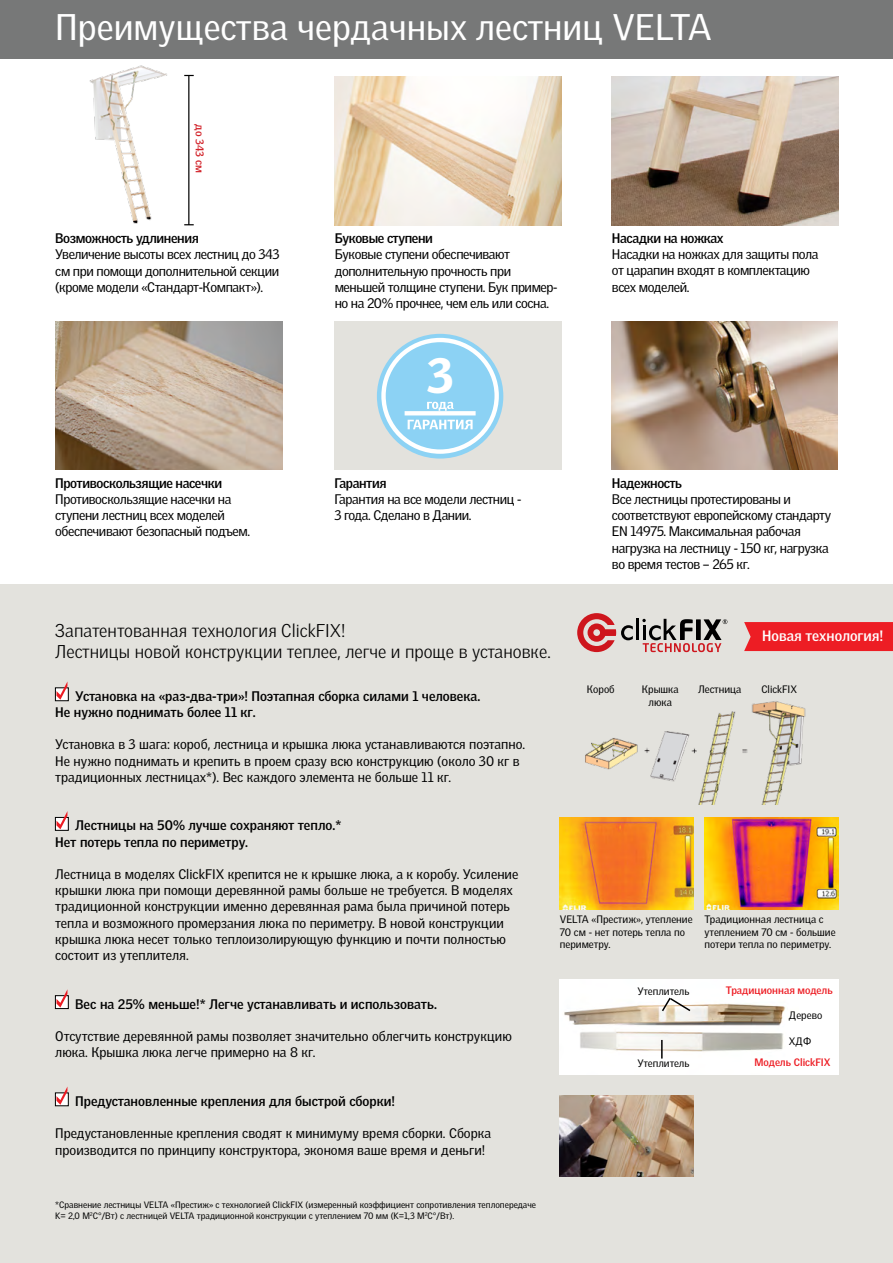
<style>
.page{position:relative;width:893px;height:1263px;background:#fff}
.page>*{position:absolute;margin:0;border:0;box-sizing:border-box;transform-origin:0 0}
.t1{font:900 48px "Velux Gothic";color:#fff}
.t2{font:36px "Velux Gothic";color:#fff}
.t3{font:300 18px/21.6px "Velux Gothic";color:#000}
.t4{font:700 14.55px "Velux Gothic";color:#fff}
.t5{font:13.5px/16.2px "Velux Gothic";color:#000}
.t6{font:13.5px/16.2px "Velux Gothic";letter-spacing:-.03em;color:#000}
.t7{font:700 13.5px/16.2px "Velux Gothic";color:#000}
.t8{font:700 13.5px "Velux Gothic";letter-spacing:-.03em;color:#000}
.t9{font:700 10.95px "Velux Gothic";color:#d2232a}
.t10{font:10.5px/12.6px "Velux Gothic";color:#000}
.t11{font:700 10.5px "Velux Gothic";color:#ed1d24}
.t12{font:9px/10.8px "Velux Gothic";color:#000}
</style>
<div class="page">
<img style="left:612px;top:321px;width:225px;height:149px">
<img style="left:55px;top:321px;width:227px;height:149px">
<img style="left:612px;top:76px;width:227px;height:149px">
<div style="left:0;top:0;width:893px;height:58px;background:#777878"></div>
<div style="left:0;top:585px;width:893px;height:678px;background:#e3e2dd"></div>
<hr style="left:636px;top:619px;width:3px;height:21px;background:#000">
<svg style="left:577px;top:613px;width:56px;height:39px"></svg>
<svg style="left:642px;top:619px;width:85px;height:33px"></svg>
<img style="left:335px;top:76px;width:226px;height:149px">
<div style="left:334px;top:321px;width:227px;height:149px;background:#e3e2dd"></div>
<img style="left:89px;top:65px;width:78px;height:159px">
<hr style="left:188px;top:75px;width:1px;height:150px;background:#000">
<div style="left:55px;top:688px;width:13px;height:13px;border:1px solid #000"></div>
<svg style="left:56px;top:682px;width:11px;height:18px"></svg>
<div style="left:55px;top:817px;width:13px;height:13px;border:1px solid #000"></div>
<svg style="left:56px;top:812px;width:11px;height:17px"></svg>
<div style="left:55px;top:995px;width:13px;height:14px;border:1px solid #000"></div>
<svg style="left:56px;top:990px;width:11px;height:17px"></svg>
<div style="left:55px;top:1093px;width:13px;height:13px;border:1px solid #000"></div>
<svg style="left:56px;top:1087px;width:11px;height:18px"></svg>
<img style="left:585px;top:701px;width:221px;height:104px">
<img style="left:704px;top:817px;width:135px;height:92px">
<img style="left:560px;top:817px;width:133px;height:92px">
<img style="left:560px;top:1096px;width:134px;height:80px">
<div style="left:377px;top:334px;width:126px;height:125px;background:#8cd2f4;border-radius:50%"></div>
<div style="left:381px;top:338px;width:118px;height:116px;border:4px solid #fff;border-radius:50%"></div>
<svg style="left:427px;top:402px;width:27px;height:9px"></svg>
<svg style="left:408px;top:420px;width:65px;height:9px"></svg>
<svg style="left:405px;top:411px;width:71px;height:4px"></svg>
<div style="left:560px;top:980px;width:279px;height:95px;background:#fff"></div>
<img style="left:564px;top:1003px;width:222px;height:56px">
<svg style="left:660px;top:997px;width:32px;height:16px"></svg>
<svg style="left:661px;top:1040px;width:2px;height:18px"></svg>
<div style="left:744px;top:622px;width:149px;height:29px;background:#ed1d24"></div>
<h2 class="t2" style="left:55px;top:5px;width:658px">Преимущества чердачных лестниц VELTA</h2>
<p class="t9" style="left:206px;top:124px;width:50px;rotate:90deg">до 343 см</p>
<p class="t8" style="left:55px;top:230px;width:145px">Возможность удлинения</p>
<p class="t5" style="left:55px;top:246px;width:226px;text-align:justify">Увеличение высоты всех лестниц до 343 см при помощи дополнительной секции (кроме модели «Стандарт-Компакт»).</p>
<p class="t8" style="left:55px;top:475px;width:168px">Противоскользящие насечки</p>
<p class="t6" style="left:55px;top:491px;width:196px">Противоскользящие насечки на ступени лестниц всех моделей обеспечивают безопасный подъем.</p>
<p class="t8" style="left:335px;top:230px;width:100px">Буковые ступени</p>
<p class="t6" style="left:335px;top:246px;width:224px">Буковые ступени обеспечивают дополнительную прочность при меньшей толщине ступени. Бук пример&shy;но на 20% прочнее, чем ель или сосна.</p>
<h1 class="t1" style="left:427px;top:345px;width:28px">3</h1>
<p class="t8" style="left:334px;top:475px;width:54px">Гарантия</p>
<p class="t6" style="left:334px;top:491px;width:189px">Гарантия на все модели лестниц -<br>3 года. Сделано в Дании.</p>
<p class="t8" style="left:612px;top:230px;width:113px">Насадки на ножках</p>
<p class="t6" style="left:612px;top:246px;width:208px">Насадки на ножках для защиты пола от царапин входят в комплектацию всех моделей.</p>
<p class="t8" style="left:612px;top:475px;width:72px">Надежность</p>
<p class="t6" style="left:612px;top:491px;width:221px">Все лестницы протестированы и соответствуют европейскому стандарту EN 14975. Максимальная рабочая нагрузка на лестницу - 150 кг, нагрузка во время тестов – 265 кг.</p>
<h3 class="t3" style="left:55px;top:619px;width:497px">Запатентованная технология ClickFIX!<br>Лестницы новой конструкции теплее, легче и проще в установке.</h3>
<p class="t7" style="left:55px;top:688px;width:427px;text-indent:20px">Установка на «раз-два-три»! Поэтапная сборка силами 1 человека.<br>Не нужно поднимать более 11 кг.</p>
<p class="t5" style="left:55px;top:736px;width:471px">Установка в 3 шага: короб, лестница и крышка люка устанавливаются поэтапно.<br>Не нужно поднимать и крепить в проем сразу всю конструкцию (около 30 кг в традиционных лестницах*). Вес каждого элемента не больше 11 кг.</p>
<p class="t7" style="left:55px;top:817px;width:288px;text-indent:20px">Лестницы на 50% лучше сохраняют тепло.*<br>Нет потерь тепла по периметру.</p>
<p class="t5" style="left:55px;top:866px;width:465px">Лестница в моделях ClickFIX крепится не к крышке люка, а к коробу. Усиление крышки люка при помощи деревянной рамы больше не требуется. В моделях традиционной конструкции именно деревянная рама была причиной потерь тепла и возможного промерзания люка по периметру. В новой конструкции крышка люка несет только теплоизолирующую функцию и почти полностью состоит из утеплителя.</p>
<p class="t7" style="left:75px;top:996px;width:363px">Вес на 25% меньше!* Легче устанавливать и использовать.</p>
<p class="t5" style="left:55px;top:1028px;width:458px">Отсутствие деревянной рамы позволяет значительно облегчить конструкцию люка. Крышка люка легче примерно на 8 кг.</p>
<p class="t7" style="left:75px;top:1093px;width:321px">Предустановленные крепления для быстрой сборки!</p>
<p class="t5" style="left:55px;top:1125px;width:437px">Предустановленные крепления сводят к минимуму время сборки. Сборка производится по принципу конструктора, экономя ваше время и деньги!</p>
<p class="t4" style="left:762px;top:627px;width:123px">Новая технология!</p>
<p class="t10" style="left:587px;top:683px;width:29px">Короб</p>
<p class="t10" style="left:642px;top:683px;width:38px;text-align:center">Крышка люка</p>
<p class="t10" style="left:698px;top:683px;width:45px">Лестница</p>
<p class="t10" style="left:761px;top:683px;width:37px">ClickFIX</p>
<p class="t10" style="left:560px;top:913px;width:134px">VELTA «Престиж», утепление<br>70 см - нет потерь тепла по периметру.</p>
<p class="t10" style="left:704px;top:913px;width:133px">Традиционная лестница с утеплением 70 см - большие потери тепла по периметру.</p>
<p class="t10" style="left:638px;top:985px;width:53px">Утеплитель</p>
<p class="t10" style="left:638px;top:1056px;width:53px">Утеплитель</p>
<p class="t11" style="left:726px;top:984px;width:108px">Традиционная модель</p>
<p class="t10" style="left:789px;top:1009px;width:35px">Дерево</p>
<p class="t10" style="left:789px;top:1034px;width:24px">ХДФ</p>
<p class="t11" style="left:754px;top:1056px;width:78px">Модель ClickFIX</p>
<p class="t12" style="left:55px;top:1199px;width:482px">*Сравнение лестницы VELTA «Престиж» с технологией ClickFIX (измеренный коэффициент сопротивления теплопередаче<br>K= 2,0 М<sup>2</sup>С°/Вт) c лестницей VELTA традиционной конструкции с утеплением 70 мм (K=1,3 М<sup>2</sup>С°/Вт).</p>
</div>
